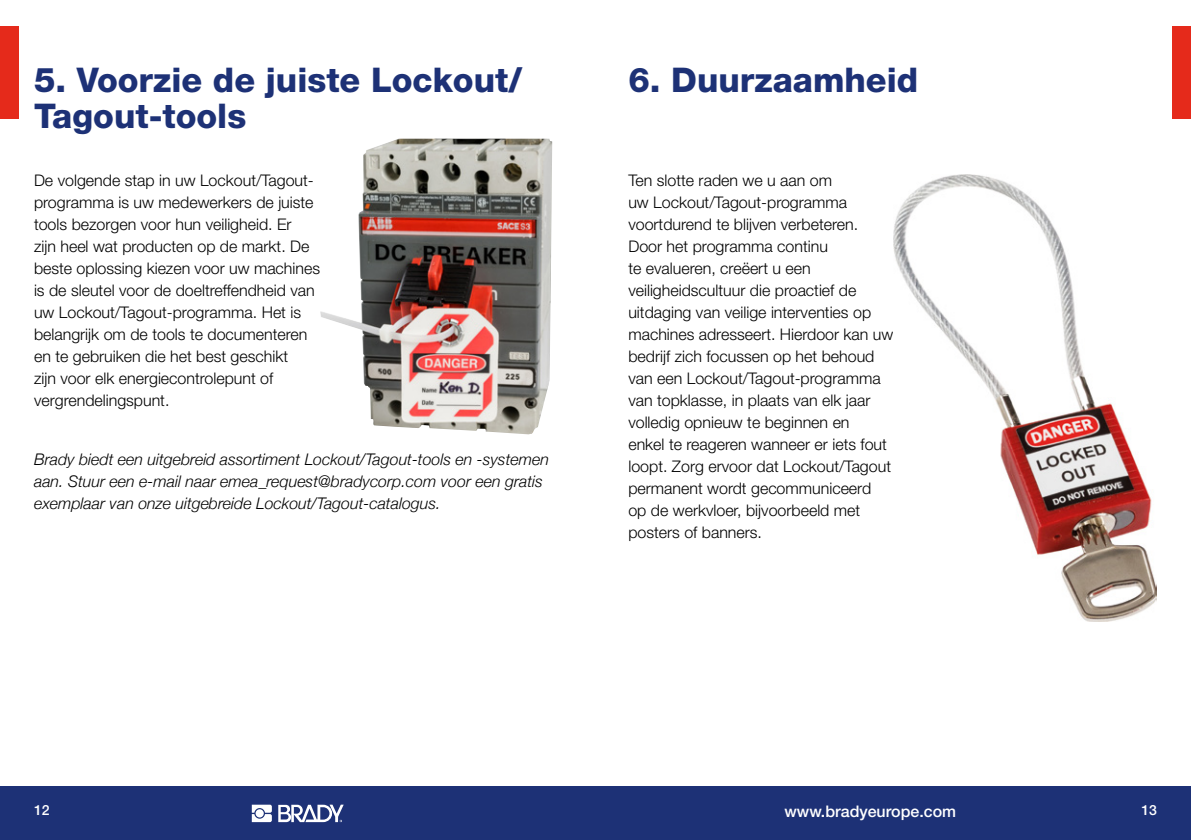
<style>
.page{position:relative;width:1191px;height:840px;background:#fff}
.page>*{position:absolute;margin:0;border:0;box-sizing:border-box;transform-origin:0 0}
.t1{font:800 34px/36px "Helvetica Neue LT Pro";color:#1d3176}
.t2{font:300 16px/22px "Helvetica Neue LT Pro";color:#000}
.t3{font:italic 300 16px/22px "Helvetica Neue";color:#000}
.t4{font:500 16px "Helvetica Neue LT Pro";color:#fff}
.t5{font:500 14px "Helvetica Neue LT Pro";color:#fff}
</style>
<div class="page">
<div style="left:0;top:785px;width:1191px;height:54px;background:#1d3176"></div>
<svg style="left:252px;top:804px;width:20px;height:17px"></svg>
<svg style="left:278px;top:804px;width:66px;height:17px"></svg>
<div style="left:0;top:27px;width:18px;height:92px;background:#e52a1b"></div>
<div style="left:1172px;top:27px;width:19px;height:92px;background:#e52a1b"></div>
<img style="left:893px;top:174px;width:264px;height:447px">
<img style="left:320px;top:139px;width:232px;height:295px">
<h1 class="t1" style="left:34px;top:62px;width:490px">5. Voorzie de juiste Lockout/<br>Tagout-tools</h1>
<p class="t2" style="left:34px;top:168px;width:287px">De volgende stap in uw Lockout/Tagout&shy;programma is uw medewerkers de juiste tools bezorgen voor hun veiligheid. Er<br>zijn heel wat producten op de markt. De beste oplossing kiezen voor uw machines is de sleutel voor de doeltreffendheid van uw Lockout/Tagout-programma. Het is belangrijk om de tools te documenteren en te gebruiken die het best geschikt<br>zijn voor elk energiecontrolepunt of vergrendelingspunt.</p>
<p class="t3" style="left:34px;top:447px;width:516px">Brady biedt een uitgebreid assortiment Lockout/Tagout-tools en -systemen aan. Stuur een e-mail naar emea_request@bradycorp.com voor een gratis exemplaar van onze uitgebreide Lockout/Tagout-catalogus.</p>
<h1 class="t1" style="left:628px;top:62px;width:291px">6. Duurzaamheid</h1>
<p class="t2" style="left:628px;top:168px;width:266px">Ten slotte raden we u aan om<br>uw Lockout/Tagout-programma voortdurend te blijven verbeteren.<br>Door het programma continu<br>te evalueren, creëert u een veiligheidscultuur die proactief de uitdaging van veilige interventies op machines adresseert. Hierdoor kan uw bedrijf zich focussen op het behoud van een Lockout/Tagout-programma van topklasse, in plaats van elk jaar volledig opnieuw te beginnen en<br>enkel te reageren wanneer er iets fout loopt. Zorg ervoor dat Lockout/Tagout permanent wordt gecommuniceerd op de werkvloer, bijvoorbeeld met posters of banners.</p>
<p class="t5" style="left:34px;top:801px;width:17px">12</p>
<p class="t4" style="left:784px;top:800px;width:173px">www.bradyeurope.com</p>
<p class="t5" style="left:1141px;top:801px;width:17px">13</p>
</div>
